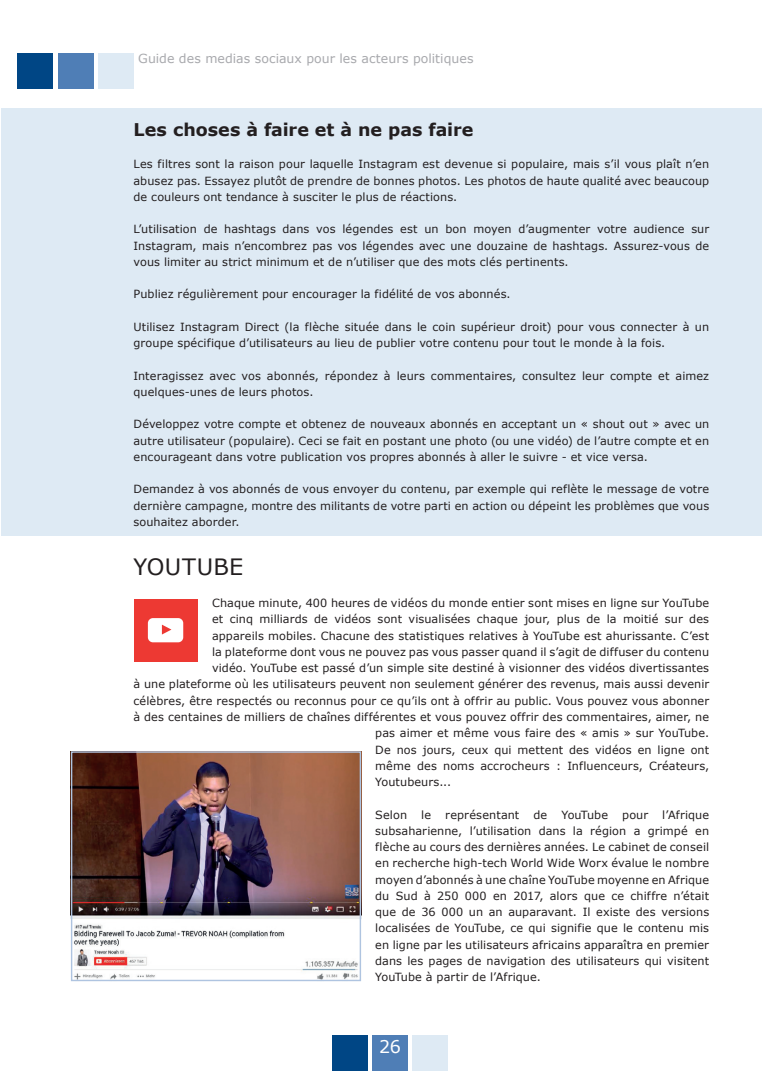
<style>
.page{position:relative;width:780px;height:1088px;background:#fff}
.page>*{position:absolute;margin:0;border:0;box-sizing:border-box;transform-origin:0 0}
.t1{font:22.5px "Verdana";letter-spacing:.015em;color:#231f20}
.t2{font:700 17.5px "Verdana";color:#231f20}
.t3{font:17.5px "Verdana";color:#fff}
.t4{font:12.5px "Verdana";color:#a8a9ad}
.t5{font:11.25px/16.2px "Verdana";letter-spacing:.01em;color:#231f20;text-align:justify}
.t6{font:11.25px "Verdana";letter-spacing:-.03em;color:#231f20}
</style>
<div class="page">
<div style="left:18px;top:53px;width:35px;height:36px;background:#004685"></div>
<div style="left:332px;top:1035px;width:35px;height:35px;background:#004685"></div>
<div style="left:58px;top:53px;width:35px;height:36px;background:#4f7eb6"></div>
<div style="left:372px;top:1035px;width:35px;height:35px;background:#4f7eb6"></div>
<div style="left:98px;top:53px;width:35px;height:36px;background:#deeaf4"></div>
<div style="left:412px;top:1035px;width:36px;height:35px;background:#deeaf4"></div>
<div style="left:1px;top:108px;width:761px;height:427px;background:#deeaf4"></div>
<img style="left:73px;top:753px;width:286px;height:226px">
<div style="left:71px;top:751px;width:290px;height:230px;border:1px solid #afc4e0"></div>
<div style="left:134px;top:599px;width:63px;height:63px;background:#ed3933"></div>
<svg style="left:148px;top:618px;width:35px;height:24px"></svg>
<p class="t4" style="left:138px;top:50px;width:337px">Guide des medias sociaux pour les acteurs politiques</p>
<h2 class="t2" style="left:133px;top:118px;width:341px">Les choses à faire et à ne pas faire</h2>
<p class="t5" style="left:133px;top:156px;width:577px">Les filtres sont la raison pour laquelle Instagram est devenue si populaire, mais s’il vous plaît n’en abusez pas. Essayez plutôt de prendre de bonnes photos. Les photos de haute qualité avec beaucoup de couleurs ont tendance à susciter le plus de réactions.</p>
<p class="t5" style="left:133px;top:221px;width:577px">L’utilisation de hashtags dans vos légendes est un bon moyen d’augmenter votre audience sur Instagram, mais n’encombrez pas vos légendes avec une douzaine de hashtags. Assurez-vous de vous limiter au strict minimum et de n’utiliser que des mots clés pertinents.</p>
<p class="t5" style="left:133px;top:286px;width:378px">Publiez régulièrement pour encourager la fidélité de vos abonnés.</p>
<p class="t5" style="left:133px;top:318px;width:577px">Utilisez Instagram Direct (la flèche située dans le coin supérieur droit) pour vous connecter à un groupe spécifique d’utilisateurs au lieu de publier votre contenu pour tout le monde à la fois.</p>
<p class="t5" style="left:133px;top:367px;width:577px">Interagissez avec vos abonnés, répondez à leurs commentaires, consultez leur compte et aimez quelques-unes de leurs photos.</p>
<p class="t5" style="left:133px;top:416px;width:577px">Développez votre compte et obtenez de nouveaux abonnés en acceptant un « shout out » avec un autre utilisateur (populaire). Ceci se fait en postant une photo (ou une vidéo) de l’autre compte et en encourageant dans votre publication vos propres abonnés à aller le suivre - et vice versa.</p>
<p class="t5" style="left:133px;top:481px;width:577px">Demandez à vos abonnés de vous envoyer du contenu, par exemple qui reflète le message de votre dernière campagne, montre des militants de votre parti en action ou dépeint les problèmes que vous souhaitez aborder.</p>
<h1 class="t1" style="left:133px;top:552px;width:111px">YOUTUBE</h1>
<p class="t5" style="left:212px;top:595px;width:498px">Chaque minute, 400 heures de vidéos du monde entier sont mises en ligne sur YouTube</p>
<p class="t5" style="left:212px;top:611px;width:498px">et cinq milliards de vidéos sont visualisées chaque jour, plus de la moitié sur des</p>
<p class="t5" style="left:212px;top:627px;width:498px">appareils mobiles. Chacune des statistiques relatives à YouTube est ahurissante. C’est</p>
<p class="t5" style="left:212px;top:643px;width:498px">la plateforme dont vous ne pouvez pas vous passer quand il s’agit de diffuser du contenu</p>
<p class="t5" style="left:212px;top:660px;width:498px">vidéo. YouTube est passé d’un simple site destiné à visionner des vidéos divertissantes</p>
<p class="t5" style="left:133px;top:676px;width:577px">à une plateforme où les utilisateurs peuvent non seulement générer des revenus, mais aussi devenir</p>
<p class="t5" style="left:133px;top:692px;width:577px">célèbres, être respectés ou reconnus pour ce qu’ils ont à offrir au public. Vous pouvez vous abonner</p>
<p class="t5" style="left:133px;top:708px;width:577px">à des centaines de milliers de chaînes différentes et vous pouvez offrir des commentaires, aimer, ne</p>
<p class="t5" style="left:375px;top:725px;width:335px">pas aimer et même vous faire des « amis » sur YouTube.</p>
<p class="t5" style="left:375px;top:741px;width:335px">De nos jours, ceux qui mettent des vidéos en ligne ont</p>
<p class="t5" style="left:375px;top:757px;width:335px">même des noms accrocheurs : Influenceurs, Créateurs,</p>
<p class="t5" style="left:375px;top:773px;width:77px">Youtubeurs...</p>
<p class="t5" style="left:375px;top:806px;width:33px">Selon</p>
<p class="t5" style="left:421px;top:806px;width:11px">le</p>
<p class="t5" style="left:445px;top:806px;width:76px">représentant</p>
<p class="t5" style="left:533px;top:806px;width:15px">de</p>
<p class="t6" style="left:561px;top:807px;width:48px">YouTube</p>
<p class="t5" style="left:622px;top:806px;width:27px">pour</p>
<p class="t5" style="left:375px;top:806px;width:335px;text-indent:287px">l’Afrique subsaharienne, l’utilisation dans la région a grimpé en flèche au cours des dernières années. Le cabinet de conseil en recherche high-tech World Wide Worx évalue le nombre moyen d’abonnés à une chaîne YouTube moyenne en Afrique du Sud à 250 000 en 2017, alors que ce chiffre n’était que de 36 000 un an auparavant. Il existe des versions localisées de YouTube, ce qui signifie que le contenu mis en ligne par les utilisateurs africains apparaîtra en premier dans les pages de navigation des utilisateurs qui visitent YouTube à partir de l’Afrique.</p>
<h2 class="t3" style="left:379px;top:1035px;width:23px">26</h2>
</div>
